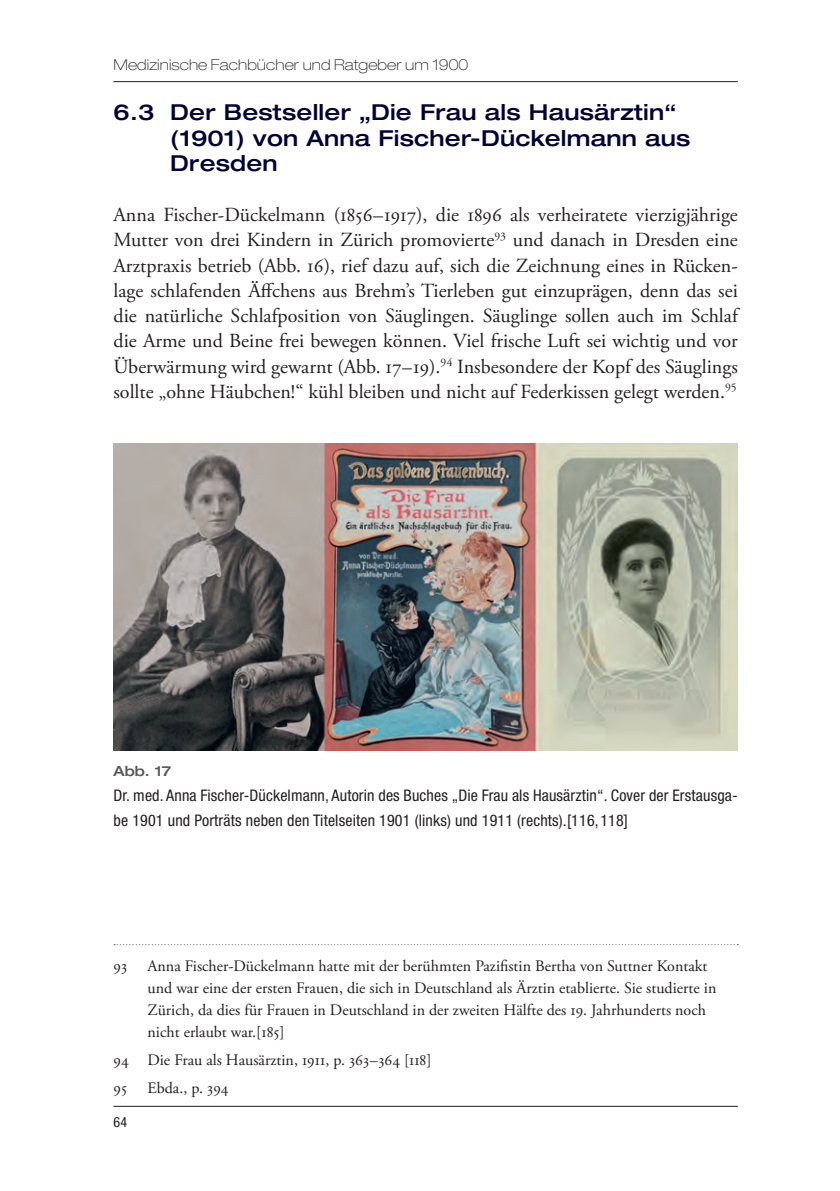
<style>
.page{position:relative;width:840px;height:1191px;background:#fff}
.page>*{position:absolute;margin:0;border:0;box-sizing:border-box;transform-origin:0 0}
.t1{font:500 expanded 22px/25.2px "Helvetica Neue LT Pro";letter-spacing:.01em;color:#000236}
.t2{font:20px/25.2px "Adobe Garamond Pro";color:#231f20;text-align:justify}
.t3{font:16px/22px "Adobe Garamond Pro";color:#231f20}
.t4{font:condensed 16px/25.2px "Helvetica Neue LT Std";letter-spacing:.01em;color:#231f20}
.t5{font:100 expanded 15px "Helvetica Neue LT Pro";letter-spacing:.005em;color:#231f20}
.t6{font:500 expanded 14px "Helvetica Neue LT Pro";color:#57585a}
.t7{font:condensed 14px "Helvetica Neue LT Std";color:#231f20}
</style>
<div class="page">
<hr style="left:113px;top:1106px;width:624px;height:1px;background:#231f20">
<hr style="left:113px;top:81px;width:624px;height:1px;background:#231f20">
<svg style="left:114px;top:944px;width:624px;height:1px"></svg>
<img style="left:113px;top:444px;width:624px;height:306px">
<p class="t5" style="left:113px;top:55px;width:356px">Medizinische Fachbücher und Ratgeber um 1900</p>
<p class="t1" style="left:170px;top:99px;width:521px;text-indent:-57px">6.3 Der Bestseller „Die Frau als Hausärztin“ (1901) von Anna Fischer-Dückelmann aus<br>Dresden</p>
<p class="t2" style="left:113px;top:203px;width:625px">Anna Fischer-Dückelmann (1856–1917), die 1896 als verheiratete vierzigjährige Mutter von drei Kindern in Zürich promovierte<sup>93</sup> und danach in Dresden eine Arztpraxis betrieb (Abb. 16), rief dazu auf, sich die Zeichnung eines in Rücken&shy;lage schlafenden Äffchens aus Brehm’s Tierleben gut einzuprägen, denn das sei die natürliche Schlafposition von Säuglingen. Säuglinge sollen auch im Schlaf die Arme und Beine frei bewegen können. Viel frische Luft sei wichtig und vor Überwärmung wird gewarnt (Abb. 17–19).<sup>94</sup> Insbesondere der Kopf des Säuglings sollte „ohne Häubchen!“ kühl bleiben und nicht auf Federkissen gelegt werden.<sup>95</sup></p>
<p class="t6" style="left:113px;top:762px;width:59px">Abb. 17</p>
<p class="t4" style="left:113px;top:782px;width:625px">Dr. med. Anna Fischer-Dückelmann, Autorin des Buches „Die Frau als Hausärztin“. Cover der Erstausga&shy;be 1901 und Porträts neben den Titelseiten 1901 (links) und 1911 (rechts).[116,118]</p>
<p class="t3" style="left:113px;top:955px;width:15px">93</p>
<p class="t3" style="left:147px;top:955px;width:570px">Anna Fischer-Dückelmann hatte mit der berühmten Pazifistin Bertha von Suttner Kontakt und war eine der ersten Frauen, die sich in Deutschland als Ärztin etablierte. Sie studierte in Zürich, da dies für Frauen in Deutschland in der zweiten Hälfte des 19. Jahrhunderts noch nicht erlaubt war.[185]</p>
<p class="t3" style="left:113px;top:1046px;width:319px;line-height:27.6px">94 Die Frau als Hausärztin, 1911, p. 363–364 [118]<br>95</p>
<p class="t3" style="left:147px;top:1077px;width:82px">Ebda., p. 394</p>
<p class="t7" style="left:113px;top:1113px;width:15px">64</p>
</div>
